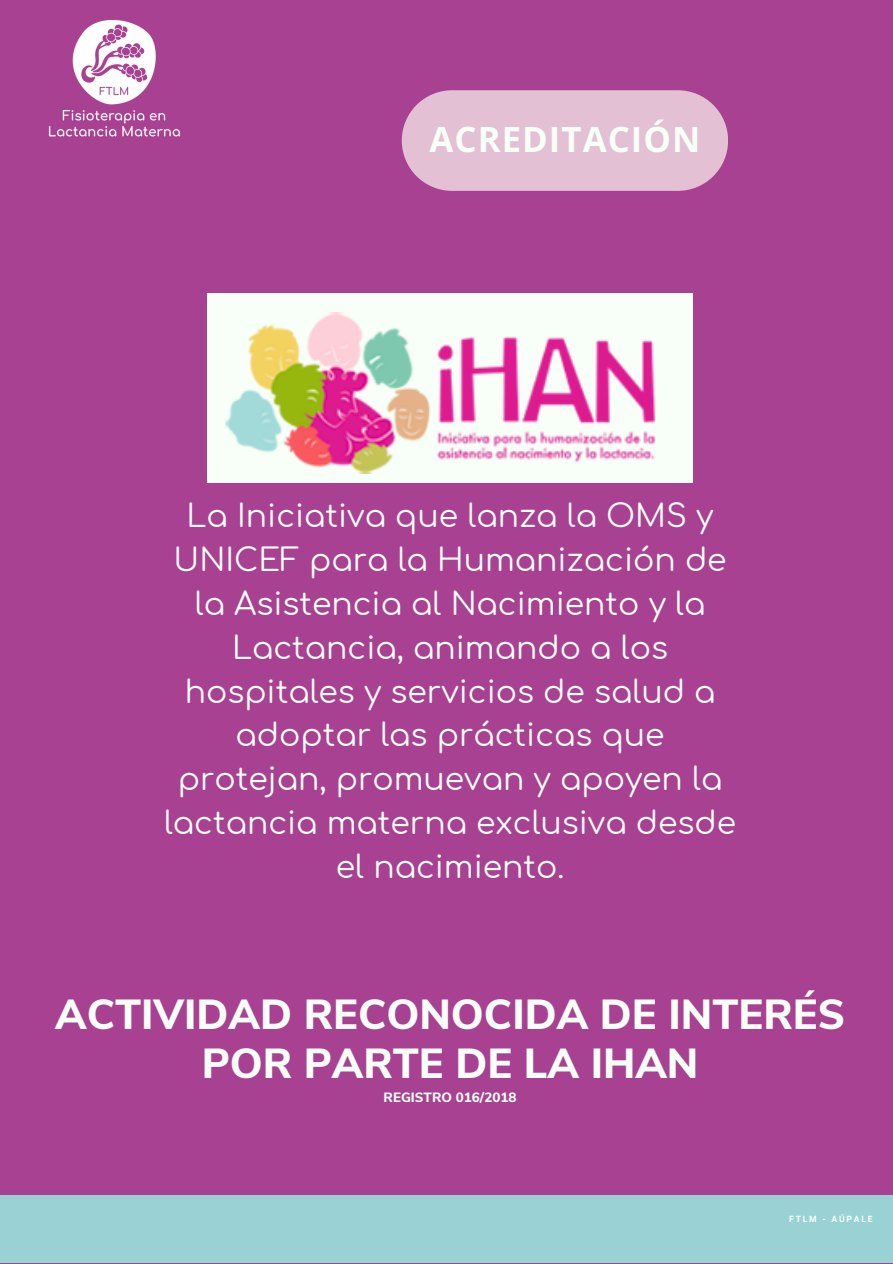
<style>
.page{position:relative;width:893px;height:1264px;background:#fff}
.page>*{position:absolute;margin:0;border:0;box-sizing:border-box;transform-origin:0 0}
.t1{font:800 41.85px/49.2px "Nunito Sans";color:#f7fff8;text-align:center}
.t2{font:700 34.65px "Open Sans";letter-spacing:.03em;color:#f7fff8}
.t3{font:31.5px/43.8px "Comfortaa";color:#f7fff8;text-align:center}
.t4{font:800 13.35px "Nunito Sans";color:#f7fff8}
.t5{font:700 8.7px "Roboto";letter-spacing:.2em;color:#f7fff8}
</style>
<div class="page">
<div style="left:0;top:0;width:892px;height:1263px;background:#a84191"></div>
<div style="left:0;top:1195px;width:892px;height:68px;background:#9ad1d4"></div>
<img style="left:48px;top:19px;width:132px;height:118px">
<div style="left:207px;top:293px;width:485px;height:189px;background:#f7fff8"></div>
<img style="left:225px;top:312px;width:431px;height:161px">
<svg style="left:402px;top:90px;width:326px;height:101px;background:#deb7ce"></svg>
<p class="t2" style="left:429px;top:115px;width:272px">ACREDITACIÓN</p>
<p class="t3" style="left:164px;top:495px;width:573px">La Iniciativa que lanza la OMS y<br>UNICEF para la Humanización de la Asistencia al Nacimiento y la<br>Lactancia, animando a los hospitales y servicios de salud a adoptar las prácticas que protejan, promuevan y apoyen la lactancia materna exclusiva desde el nacimiento.</p>
<p class="t1" style="left:55px;top:990px;width:791px">ACTIVIDAD RECONOCIDA DE INTERÉS<br>POR PARTE DE LA IHAN</p>
<p class="t4" style="left:383px;top:1088px;width:134px">REGISTRO 016/2018</p>
<p class="t5" style="left:789px;top:1214px;width:85px">FTLM - AÚPALE</p>
</div>
